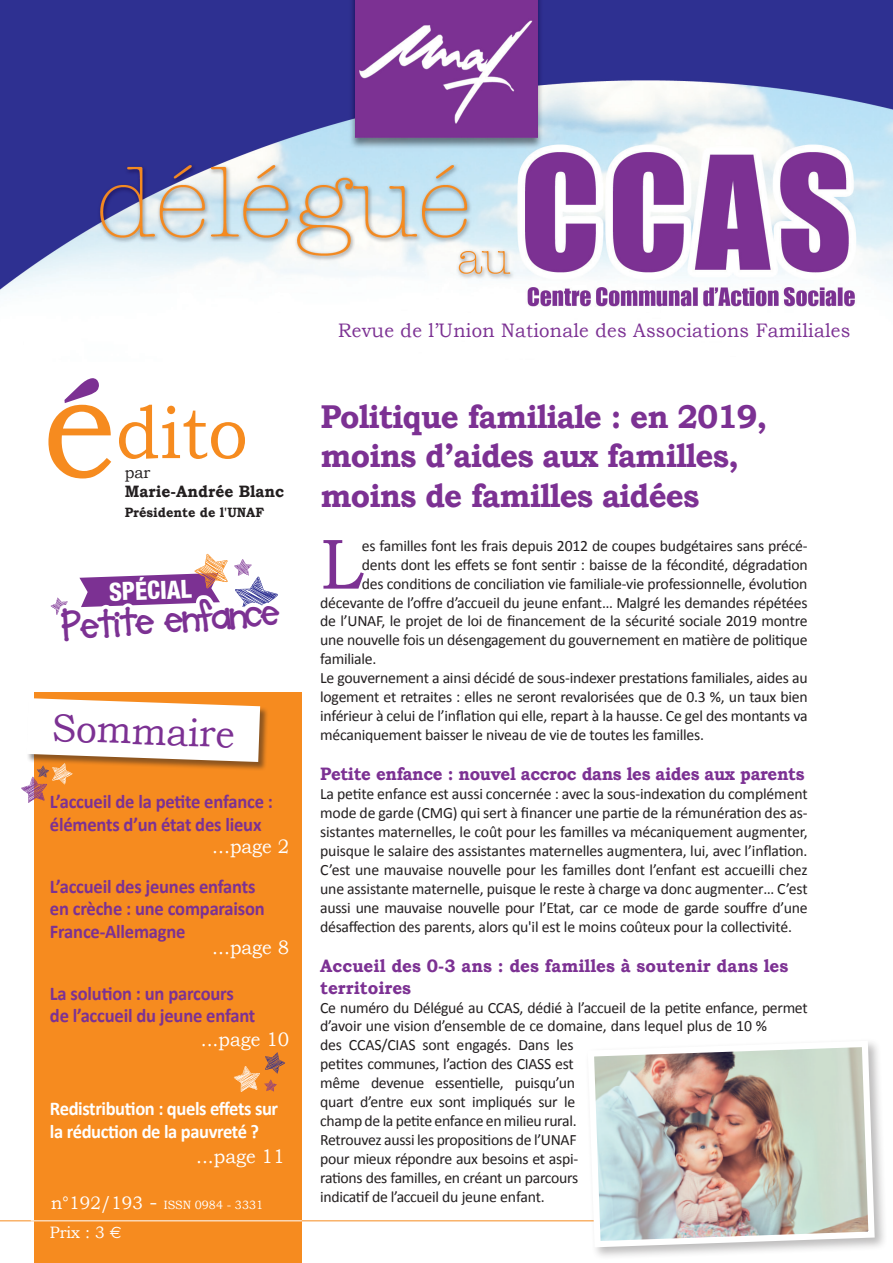
<style>
.page{position:relative;width:893px;height:1263px;background:#fff}
.page>*{position:absolute;margin:0;border:0;box-sizing:border-box;transform-origin:0 0}
.t1{font:74.55px "Bookman Old Style";color:#f68b1f;scale:.95 1}
.Texte_courant{font:71.25px "Bookman Old Style";color:#7c3193}
.t2{font:700 41.85px "Soup Bone";color:#7c3193}
.t3{font:39px "Bookman Old Style";color:#7c3193;scale:.95 1}
.t4{font:700 33px/39.6px "Bookman Old Style";letter-spacing:-.03em;color:#7c3193;scale:.95 1}
.t5{font:800 condensed 25.2px "Helvetica Neue";color:#fff;scale:.95 1}
.Texte_Sommaire_Viole{font:700 19.5px/22.5px "Calibri";letter-spacing:-.01em;color:#7c3193;scale:.95 1}
.t6{font:700 19.5px/22.5px "Calibri";letter-spacing:-.02em;color:#fff;scale:.95 1}
.t7{font:19.5px "Bookman Old Style";letter-spacing:.015em;color:#7c3193;scale:.95 1}
.t8{font:19.5px "Bookman Old Style";color:#fff;scale:.95 1}
.Inter_titre_orange{font:700 18px/21.6px "Bookman Old Style";color:#7c3193;scale:.95 1}
.Inter_titre_orange-2{font:700 18px "Bookman Old Style";letter-spacing:-.02em;color:#7c3193;scale:.94 1}
.t9{font:700 16.5px "Bookman Old Style";color:#231f20;scale:.95 1}
.t10{font:16.5px "Bookman Old Style";color:#fff;scale:.95 1}
.t11{font:16.5px "Bookman Old Style";color:#231f20;scale:.95 1}
.Texte_courant-2{font:15.75px/18.9px "Calibri";letter-spacing:-.015em;color:#231f20;text-align:justify}
.t12{font:700 13.5px "Bookman Old Style";color:#231f20;scale:.95 1}
.t13{font:12px "Bookman Old Style";color:#fff;scale:.95 1}
.s1{font-size:149.1px}
.s2{font-size:18px}
.s3{font-size:21px}
.s4{font-family:"Euro Sans"}
</style>
<div class="page">
<hr style="left:0;top:1220px;width:831px;height:1px;background:#f68b1f">
<svg style="left:64px;top:378px;width:35px;height:25px"></svg>
<img style="left:0;top:0;width:893px;height:307px">
<div style="left:34px;top:692px;width:268px;height:571px;background:#f68b1f"></div>
<hr style="left:31px;top:1220px;width:271px;height:1px;background:#fff">
<div style="left:585px;top:1038px;width:303px;height:222px;background:#231f20;opacity:.3"></div>
<img style="left:585px;top:1038px;width:293px;height:212px">
<svg style="left:21px;top:554px;width:264px;height:538px"></svg>
<p class="t1" style="left:43px;top:390px;width:218px"><span class="s1">e</span>dito</p>
<p class="t11" style="left:125px;top:463px;width:29px">par</p>
<p class="t9" style="left:125px;top:482px;width:169px">Marie-Andrée Blanc</p>
<p class="t12" style="left:125px;top:504px;width:148px">Présidente de l'UNAF</p>
<p class="t5" style="left:108px;top:576px;width:88px;rotate:-2deg">SPÉCIAL</p>
<p class="t2" style="left:60px;top:605px;width:221px;rotate:-4deg">Petite enfance</p>
<p class="t3" style="left:53px;top:705px;width:194px;rotate:2deg">Sommaire</p>
<p class="Texte_Sommaire_Viole" style="left:50px;top:791px;width:236px">L’accueil de la petite enfance : éléments d’un état des lieux</p>
<p class="t8" style="left:212px;top:836px;width:83px">...page 2</p>
<p class="Texte_Sommaire_Viole" style="left:50px;top:875px;width:228px">L’accueil des jeunes enfants en crèche : une comparaison<br>France-Allemagne</p>
<p class="t8" style="left:212px;top:936px;width:83px">...page 8</p>
<p class="Texte_Sommaire_Viole" style="left:50px;top:982px;width:218px">La solution : un parcours de l’accueil du jeune enfant</p>
<p class="t8" style="left:201px;top:1028px;width:95px">...page 10</p>
<p class="t6" style="left:50px;top:1098px;width:242px">Redistribution : quels effets sur la réduction de la pauvreté ?</p>
<p class="t8" style="left:196px;top:1145px;width:95px">...page 11</p>
<p class="t13" style="left:51px;top:1198px;width:225px"><span class="s2">n°192/193</span> <span class="s3">-</span> ISSN 0984 - 3331</p>
<p class="t10" style="left:50px;top:1223px;width:77px">Prix : 3 <span class="s4">e</span></p>
<p class="t7" style="left:338px;top:319px;width:541px">Revue de l’Union Nationale des Associations Familiales</p>
<p class="t4" style="left:320px;top:396px;width:472px">Politique familiale : en 2019, moins d’aides aux familles, moins de familles aidées</p>
<p class="Texte_courant" style="left:320px;top:523px;width:44px">L</p>
<p class="Texte_courant-2" style="left:362px;top:536px;width:447px">es familles font les frais depuis 2012 de coupes budgétaires sans précé-</p>
<p class="Texte_courant-2" style="left:362px;top:555px;width:447px">dents dont les effets se font sentir : baisse de la fécondité, dégradation</p>
<p class="Texte_courant-2" style="left:362px;top:574px;width:447px">des conditions de conciliation vie familiale-vie professionnelle, évolution</p>
<p class="Texte_courant-2" style="left:320px;top:593px;width:489px">décevante de l’offre d’accueil du jeune enfant… Malgré les demandes répétées</p>
<p class="Texte_courant-2" style="left:320px;top:612px;width:489px">de l’UNAF, le projet de loi de financement de la sécurité sociale 2019 montre</p>
<p class="Texte_courant-2" style="left:320px;top:631px;width:489px">une nouvelle fois un désengagement du gouvernement en matière de politique</p>
<p class="Texte_courant-2" style="left:320px;top:650px;width:58px">familiale.</p>
<p class="Texte_courant-2" style="left:320px;top:668px;width:489px">Le gouvernement a ainsi décidé de sous-indexer prestations familiales, aides au logement et retraites : elles ne seront revalorisées que de 0.3 %, un taux bien inférieur à celui de l’inflation qui elle, repart à la hausse. Ce gel des montants va mécaniquement baisser le niveau de vie de toutes les familles.</p>
<p class="Inter_titre_orange-2" style="left:320px;top:763px;width:517px">Petite enfance : nouvel accroc dans les aides aux parents</p>
<p class="Texte_courant-2" style="left:320px;top:785px;width:489px">La petite enfance est aussi concernée : avec la sous-indexation du complément mode de garde (CMG) qui sert à financer une partie de la rémunération des as&shy;sistantes maternelles, le coût pour les familles va mécaniquement augmenter, puisque le salaire des assistantes maternelles augmentera, lui, avec l’inflation.<br>C’est une mauvaise nouvelle pour les familles dont l’enfant est accueilli chez une assistante maternelle, puisque le reste à charge va donc augmenter… C’est aussi une mauvaise nouvelle pour l’Etat, car ce mode de garde souffre d’une désaffection des parents, alors qu'il est le moins coûteux pour la collectivité.</p>
<p class="Inter_titre_orange" style="left:320px;top:955px;width:494px">Accueil des 0-3 ans : des familles à soutenir dans les territoires</p>
<p class="Texte_courant-2" style="left:320px;top:998px;width:489px;text-align:left">Ce numéro du Délégué au CCAS, dédié à l’accueil de la petite enfance, permet d’avoir une vision d’ensemble de ce domaine, dans lequel plus de 10 %<br>des CCAS/CIAS sont engagés. Dans les<br>petites communes, l’action des CIASS est<br>même devenue essentielle, puisqu’un<br>quart d’entre eux sont impliqués sur le<br>champ de la petite enfance en milieu rural.<br>Retrouvez aussi les propositions de l’UNAF<br>pour mieux répondre aux besoins et aspi-<br>rations des familles, en créant un parcours<br>indicatif de l’accueil du jeune enfant.</p>
</div>
